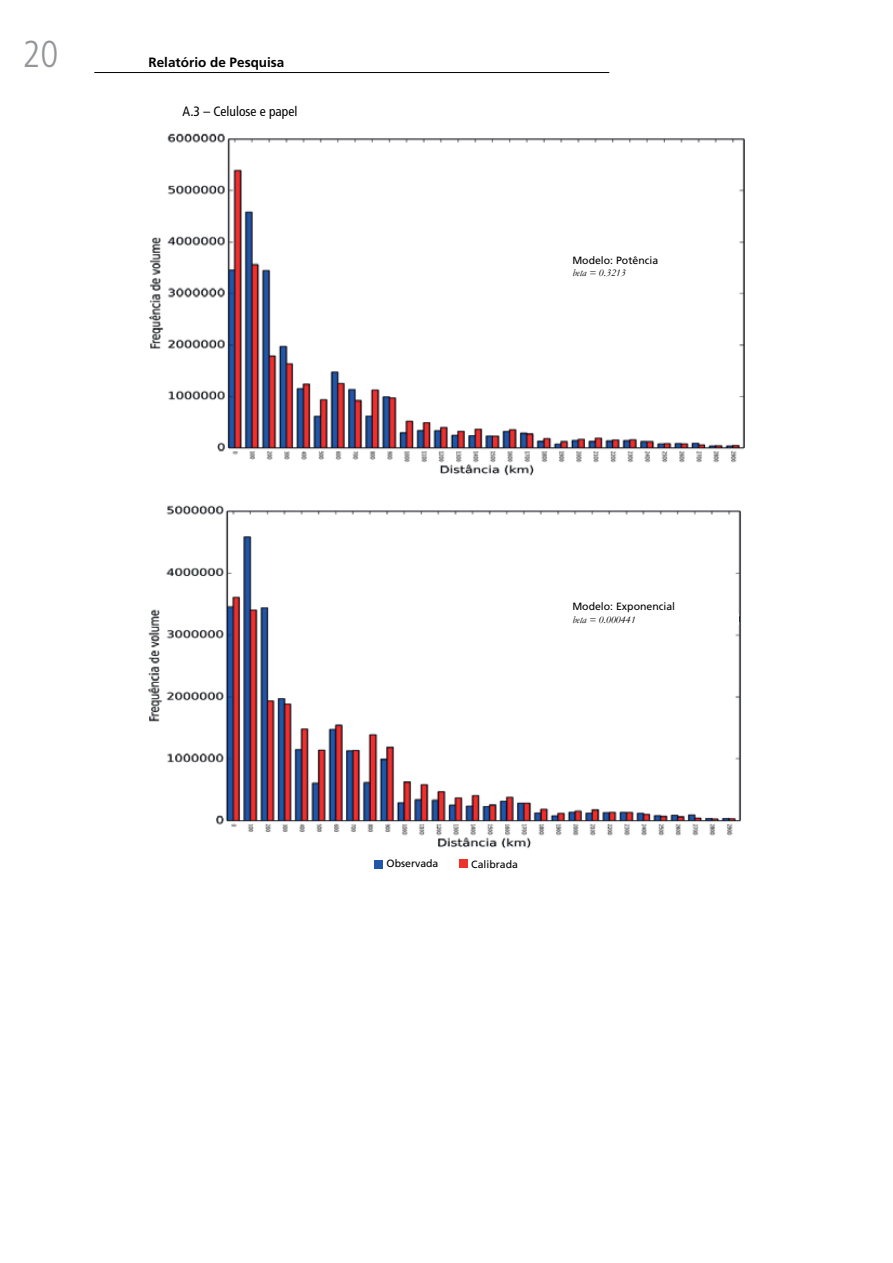
<style>
.page{position:relative;width:893px;height:1263px;background:#fff}
.page>*{position:absolute;margin:0;border:0;box-sizing:border-box;transform-origin:0 0}
.t1{font:condensed 37.5px "Frutiger 47 Light";color:#939598}
.t2{font:700 13.5px "Frutiger LT Pro";color:#000}
.t3{font:condensed 13.5px "Frutiger LT Pro";color:#000}
.t4{font:10.5px "Frutiger";color:#000}
.t5{font:italic 10.5px "Garamond";color:#000}
</style>
<div class="page">
<hr style="left:94px;top:72px;width:515px;height:1px;background:#000">
<div style="left:374px;top:859px;width:8px;height:9px;background:#2256a6"></div>
<div style="left:459px;top:859px;width:8px;height:8px;background:#ee312d"></div>
<img style="left:148px;top:505px;width:594px;height:344px">
<img style="left:149px;top:133px;width:595px;height:343px">
<div style="left:595px;top:144px;width:142px;height:43px;background:#fff"></div>
<div style="left:590px;top:515px;width:144px;height:44px;background:#fff"></div>
<div style="left:562px;top:239px;width:172px;height:43px;background:#fff"></div>
<div style="left:562px;top:599px;width:172px;height:43px;background:#fff"></div>
<div style="left:734px;top:614px;width:5px;height:10px;background:#fff"></div>
<svg style="left:741px;top:612px;width:1px;height:12px"></svg>
<h1 class="t1" style="left:22px;top:32px;width:37px">20</h1>
<p class="t2" style="left:148px;top:55px;width:137px">Relatório de Pesquisa</p>
<p class="t3" style="left:182px;top:103px;width:116px">A.3 – Celulose e papel</p>
<p class="t4" style="left:572px;top:254px;width:87px">Modelo: Potência</p>
<p class="t5" style="left:572px;top:266px;width:55px">beta = 0.3213</p>
<p class="t4" style="left:572px;top:600px;width:104px">Modelo: Exponencial</p>
<p class="t5" style="left:572px;top:612px;width:65px">beta = 0.000441</p>
<p class="t4" style="left:386px;top:857px;width:53px">Observada</p>
<p class="t4" style="left:471px;top:857px;width:48px">Calibrada</p>
</div>
